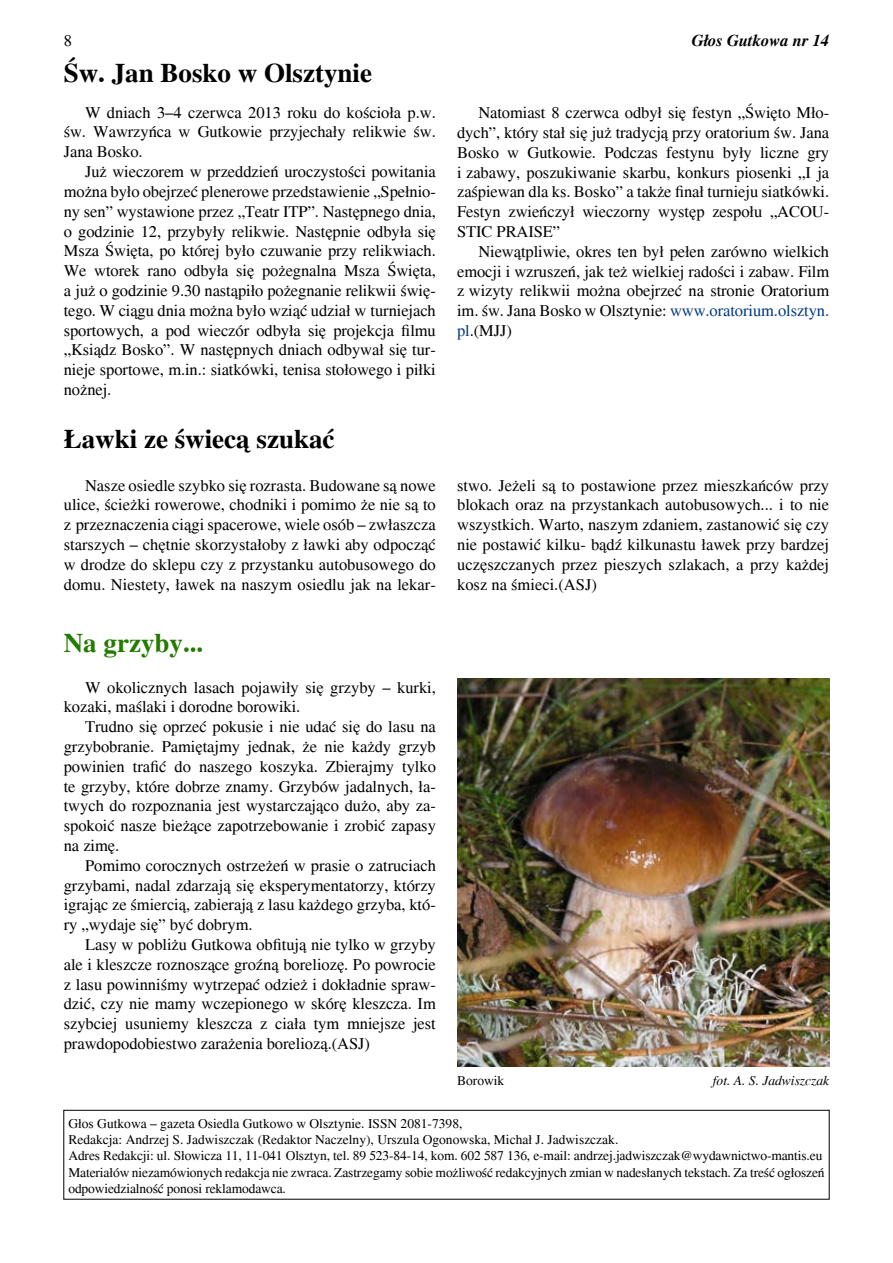
<style>
.page{position:relative;width:893px;height:1263px;background:#fff}
.page>*{position:absolute;margin:0;border:0;box-sizing:border-box;transform-origin:0 0}
.t1{font:700 27px "Times";color:#000}
.t2{font:700 27px "Times";color:#257b00}
.t3{font:16.5px/19.8px "Times";letter-spacing:-.005em;color:#000;text-align:justify}
.t4{font:italic 700 16.5px "Times";color:#000}
.t5{font:13.5px/16.2px "Times";letter-spacing:-.01em;color:#000}
.t6{font:italic 13.5px "Times";color:#000}
.s1{color:#003882}
</style>
<div class="page">
<div style="left:63px;top:1110px;width:767px;height:89px;border:1px solid #000"></div>
<img style="left:457px;top:679px;width:372px;height:387px">
<h1 class="t1" style="left:64px;top:57px;width:310px">Św. Jan Bosko w Olsztynie</h1>
<p class="t3" style="left:64px;top:102px;width:374px;text-indent:21px">W dniach 3–4 czerwca 2013 roku do kościoła p.w. św. Wawrzyńca w Gutkowie przyjechały relikwie św.<br>Jana Bosko.</p>
<p class="t3" style="left:64px;top:162px;width:374px;text-indent:21px">Już wieczorem w przeddzień uroczystości powitania można było obejrzeć plenerowe przedstawienie „Spełnio&shy;ny sen” wystawione przez „Teatr ITP”. Następnego dnia, o godzinie 12, przybyły relikwie. Następnie odbyła się Msza Święta, po której było czuwanie przy relikwiach.<br>We wtorek rano odbyła się pożegnalna Msza Święta, a już o godzinie 9.30 nastąpiło pożegnanie relikwii świę&shy;tego. W ciągu dnia można było wziąć udział w turniejach sportowych, a pod wieczór odbyła się projekcja filmu „Ksiądz Bosko”. W następnych dniach odbywał się tur&shy;nieje sportowe, m.in.: siatkówki, tenisa stołowego i piłki nożnej.</p>
<p class="t4" style="left:692px;top:31px;width:139px">Głos Gutkowa nr 14</p>
<p class="t3" style="left:457px;top:103px;width:374px;text-indent:21px">Natomiast 8 czerwca odbył się festyn „Święto Mło&shy;dych”, który stał się już tradycją przy oratorium św. Jana Bosko w Gutkowie. Podczas festynu były liczne gry i zabawy, poszukiwanie skarbu, konkurs piosenki „I ja zaśpiewan dla ks. Bosko” a także finał turnieju siatkówki.<br>Festyn zwieńczył wieczorny występ zespołu „ACOU-STIC PRAISE”</p>
<p class="t3" style="left:457px;top:242px;width:374px;text-indent:21px">Niewątpliwie, okres ten był pełen zarówno wielkich emocji i wzruszeń, jak też wielkiej radości i zabaw. Film z wizyty relikwii można obejrzeć na stronie Oratorium im. św. Jana Bosko w Olsztynie: <span class="s1">www.oratorium.olsztyn. pl</span>.(MJJ)</p>
<h1 class="t1" style="left:64px;top:423px;width:272px">Ławki ze świecą szukać</h1>
<p class="t3" style="left:64px;top:475px;width:374px;text-indent:21px">Nasze osiedle szybko się rozrasta. Budowane są nowe ulice, ścieżki rowerowe, chodniki i pomimo że nie są to z przeznaczenia ciągi spacerowe, wiele osób – zwłaszcza starszych – chętnie skorzystałoby z ławki aby odpocząć w drodze do sklepu czy z przystanku autobusowego do domu. Niestety, ławek na naszym osiedlu jak na lekar-</p>
<p class="t3" style="left:457px;top:475px;width:374px">stwo. Jeżeli są to postawione przez mieszkańców przy blokach oraz na przystankach autobusowych... i to nie wszystkich. Warto, naszym zdaniem, zastanowić się czy nie postawić kilku- bądź kilkunastu ławek przy bardzej uczęszczanych przez pieszych szlakach, a przy każdej kosz na śmieci.(ASJ)</p>
<h1 class="t2" style="left:64px;top:627px;width:141px">Na grzyby...</h1>
<p class="t3" style="left:64px;top:677px;width:374px;text-indent:21px">W okolicznych lasach pojawiły się grzyby – kurki, kozaki, maślaki i dorodne borowiki.</p>
<p class="t3" style="left:64px;top:717px;width:374px;text-indent:21px">Trudno się oprzeć pokusie i nie udać się do lasu na grzybobranie. Pamiętajmy jednak, że nie każdy grzyb powinien trafić do naszego koszyka. Zbierajmy tylko te grzyby, które dobrze znamy. Grzybów jadalnych, ła&shy;twych do rozpoznania jest wystarczająco dużo, aby za&shy;spokoić nasze bieżące zapotrzebowanie i zrobić zapasy na zimę.</p>
<p class="t3" style="left:64px;top:856px;width:374px;text-indent:21px">Pomimo corocznych ostrzeżeń w prasie o zatruciach grzybami, nadal zdarzają się eksperymentatorzy, którzy igrając ze śmiercią, zabierają z lasu każdego grzyba, któ&shy;ry „wydaje się” być dobrym.</p>
<p class="t3" style="left:64px;top:935px;width:374px;text-indent:21px">Lasy w pobliżu Gutkowa obfitują nie tylko w grzyby ale i kleszcze roznoszące groźną boreliozę. Po powrocie z lasu powinniśmy wytrzepać odzież i dokładnie spraw&shy;dzić, czy nie mamy wczepionego w skórę kleszcza. Im szybciej usuniemy kleszcza z ciała tym mniejsze jest prawdopodobiestwo zarażenia boreliozą.(ASJ)</p>
<p class="t5" style="left:457px;top:1073px;width:49px">Borowik</p>
<p class="t6" style="left:713px;top:1073px;width:118px">fot. A. S. Jadwiszczak</p>
<p class="t5" style="left:68px;top:1115px;width:758px">Głos Gutkowa – gazeta Osiedla Gutkowo w Olsztynie. ISSN 2081-7398,<br>Redakcja: Andrzej S. Jadwiszczak (Redaktor Naczelny), Urszula Ogonowska, Michał J. Jadwiszczak.<br>Adres Redakcji: ul. Słowicza 11, 11-041 Olsztyn, tel. 89 523-84-14, kom. 602 587 136, e-mail: andrzej.jadwiszczak@wydawnictwo-mantis.eu Materiałów niezamówionych redakcja nie zwraca. Zastrzegamy sobie możliwość redakcyjnych zmian w nadesłanych tekstach. Za treść ogłoszeń odpowiedzialność ponosi reklamodawca.</p>
</div>
